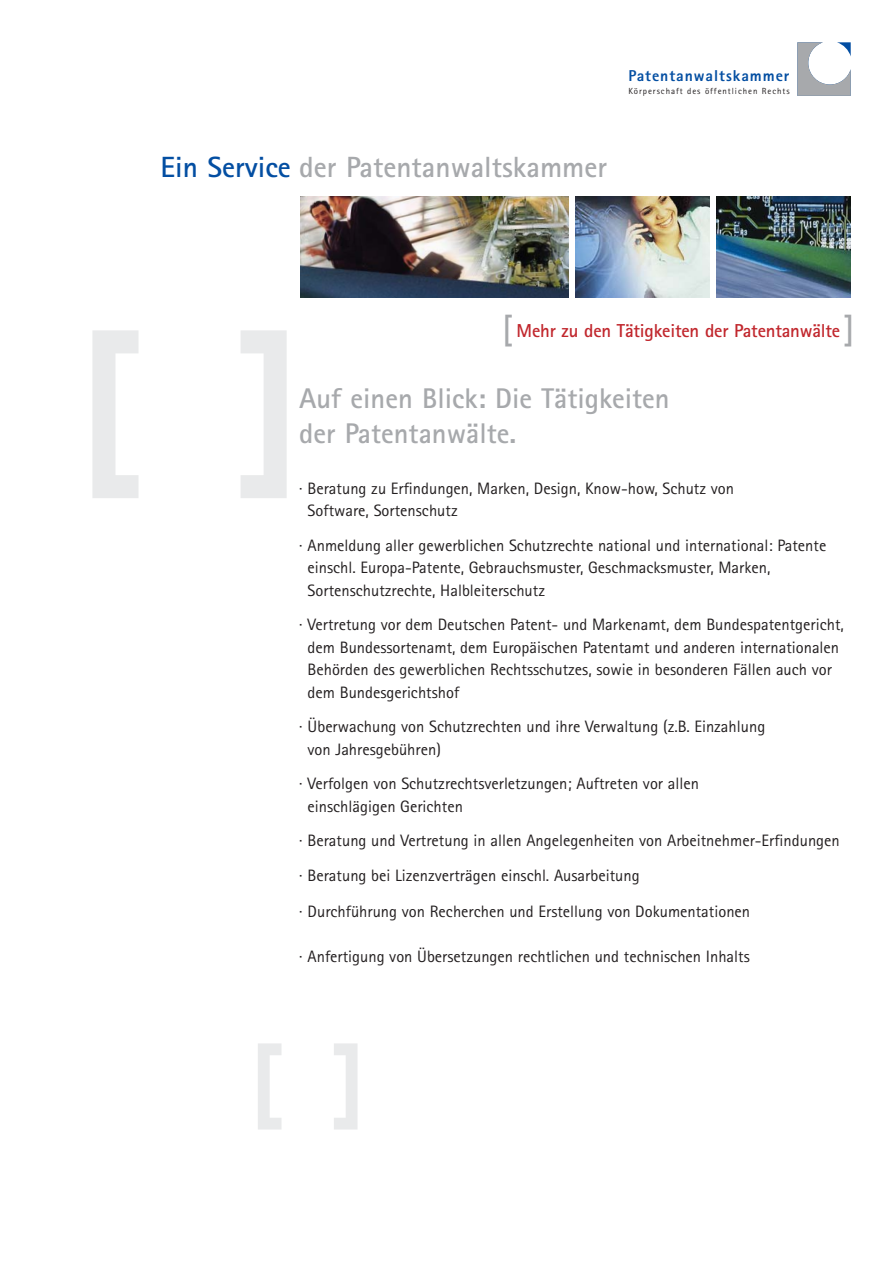
<style>
.page{position:relative;width:893px;height:1263px;background:#fff}
.page>*{position:absolute;margin:0;border:0;box-sizing:border-box;transform-origin:0 0}
.t1{font:700 29.25px "Rotis Sans Serif";color:#a7a9ac}
.t2{font:700 28.5px/34.5px "Rotis Sans Serif";color:#a7a9ac}
.t3{font:700 18.75px "Rotis Sans Serif";letter-spacing:-.01em;color:#c1272d}
.t4{font:16.5px/22.5px "Rotis Sans Serif";color:#231f20}
.t5{font:800 15.75px "Rotis Sans Serif";letter-spacing:.06em;color:#034ea2}
.t6{font:8.85px "Rotis Sans Serif";letter-spacing:.105em;color:#231f20}
.s1{color:#034ea2}
.s2{font-weight:800;font-size:35.4px;color:#a7a9ac}
</style>
<div class="page">
<svg style="left:797px;top:42px;width:53px;height:54px"></svg>
<img style="left:300px;top:197px;width:268px;height:101px">
<img style="left:575px;top:197px;width:134px;height:101px">
<img style="left:716px;top:197px;width:134px;height:101px">
<svg style="left:241px;top:330px;width:46px;height:168px"></svg>
<svg style="left:92px;top:330px;width:46px;height:168px"></svg>
<svg style="left:334px;top:1043px;width:23px;height:87px"></svg>
<svg style="left:258px;top:1043px;width:23px;height:87px"></svg>
<p class="t5" style="left:628px;top:70px;width:163px">Patentanwaltskammer</p>
<p class="t6" style="left:628px;top:88px;width:163px">Körperschaft des öffentlichen Rechts</p>
<h1 class="t1" style="left:160px;top:157px;width:448px"><span class="s1">Ein Service</span> der Patentanwaltskammer</h1>
<p class="t3" style="left:503px;top:324px;width:352px"><span class="s2">[</span> Mehr zu den Tätigkeiten der Patentanwälte <span class="s2">]</span></p>
<h2 class="t2" style="left:299px;top:384px;width:372px">Auf einen Blick: Die Tätigkeiten der Patentanwälte.</h2>
<p class="t4" style="left:307px;top:478px;width:428px;text-indent:-9px">· Beratung zu Erfindungen, Marken, Design, Know-how, Schutz von<br>Software, Sortenschutz</p>
<p class="t4" style="left:307px;top:535px;width:520px;text-indent:-9px">· Anmeldung aller gewerblichen Schutzrechte national und international: Patente einschl. Europa-Patente, Gebrauchsmuster, Geschmacksmuster, Marken,<br>Sortenschutzrechte, Halbleiterschutz</p>
<p class="t4" style="left:307px;top:615px;width:537px;text-indent:-9px">· Vertretung vor dem Deutschen Patent- und Markenamt, dem Bundespatentgericht, dem Bundessortenamt, dem Europäischen Patentamt und anderen internationalen Behörden des gewerblichen Rechtsschutzes, sowie in besonderen Fällen auch vor dem Bundesgerichtshof</p>
<p class="t4" style="left:307px;top:717px;width:459px;text-indent:-9px">· Überwachung von Schutzrechten und ihre Verwaltung (z.B. Einzahlung von Jahresgebühren)</p>
<p class="t4" style="left:307px;top:774px;width:393px;text-indent:-9px">· Verfolgen von Schutzrechtsverletzungen; Auftreten vor allen einschlägigen Gerichten</p>
<p class="t4" style="left:299px;top:825px;width:542px;line-height:34.5px">· Beratung und Vertretung in allen Angelegenheiten von Arbeitnehmer-Erfindungen · Beratung bei Lizenzverträgen einschl. Ausarbeitung</p>
<p class="t4" style="left:299px;top:901px;width:452px">· Durchführung von Recherchen und Erstellung von Dokumentationen</p>
<p class="t4" style="left:299px;top:946px;width:452px">· Anfertigung von Übersetzungen rechtlichen und technischen Inhalts</p>
</div>
